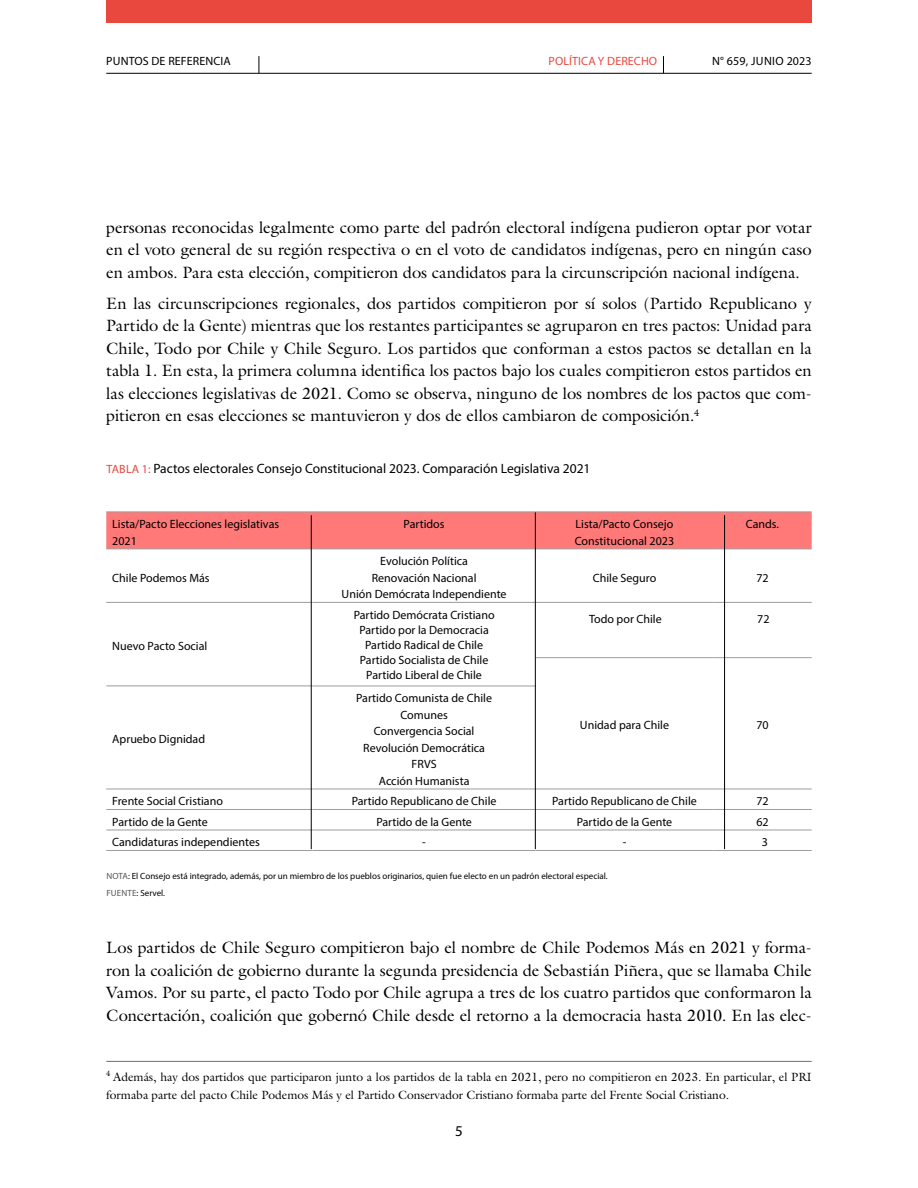
<style>
.page{position:relative;width:918px;height:1188px;background:#fff}
.page>*{position:absolute;margin:0;border:0;box-sizing:border-box;transform-origin:0 0}
.t1{font:16.5px/22.5px "Galliard Pro";letter-spacing:-.005em;color:#000;text-align:justify}
.t2{font:15px "Myriad Pro";color:#000}
.t3{font:13.5px "Myriad Pro";color:#000}
.t4{font:12px/16.5px "Myriad Pro";color:#000;text-align:center}
.t5{font:12px/18px "Galliard Pro";color:#000}
.t6{font:12px "Myriad Pro";letter-spacing:.01em;color:#e9483f}
.t7{font:9px/16.2px "Myriad Pro";color:#000}
.s1{font-size:12px;color:#e9483f}
.s2{color:#575756}
</style>
<div class="page">
<div style="left:106px;top:0;width:706px;height:23px;background:#e9483f"></div>
<hr style="left:106px;top:73px;width:706px;height:1px;background:#000">
<svg style="left:259px;top:56px;width:1px;height:17px"></svg>
<svg style="left:663px;top:56px;width:1px;height:17px"></svg>
<div style="left:106px;top:512px;width:706px;height:36px;background:#ff7979"></div>
<hr style="left:106px;top:809px;width:207px;height:1px;background:#9d9d9c">
<hr style="left:313px;top:809px;width:223px;height:1px;background:#9d9d9c">
<hr style="left:536px;top:809px;width:177px;height:1px;background:#9d9d9c">
<hr style="left:713px;top:809px;width:99px;height:1px;background:#9d9d9c">
<hr style="left:106px;top:830px;width:207px;height:1px;background:#9d9d9c">
<hr style="left:313px;top:830px;width:223px;height:1px;background:#9d9d9c">
<hr style="left:536px;top:830px;width:177px;height:1px;background:#9d9d9c">
<hr style="left:713px;top:830px;width:99px;height:1px;background:#9d9d9c">
<hr style="left:106px;top:850px;width:207px;height:1px;background:#9d9d9c">
<hr style="left:313px;top:850px;width:223px;height:1px;background:#9d9d9c">
<hr style="left:536px;top:850px;width:177px;height:1px;background:#9d9d9c">
<hr style="left:713px;top:850px;width:99px;height:1px;background:#9d9d9c">
<hr style="left:106px;top:511px;width:207px;height:1px;background:#9d9d9c">
<hr style="left:313px;top:511px;width:223px;height:1px;background:#9d9d9c">
<hr style="left:536px;top:511px;width:177px;height:1px;background:#9d9d9c">
<hr style="left:713px;top:511px;width:99px;height:1px;background:#9d9d9c">
<hr style="left:106px;top:548px;width:207px;height:1px;background:#9d9d9c">
<hr style="left:313px;top:548px;width:223px;height:1px;background:#9d9d9c">
<hr style="left:536px;top:548px;width:177px;height:1px;background:#9d9d9c">
<hr style="left:713px;top:548px;width:99px;height:1px;background:#9d9d9c">
<hr style="left:106px;top:602px;width:207px;height:1px;background:#9d9d9c">
<hr style="left:313px;top:602px;width:223px;height:1px;background:#9d9d9c">
<hr style="left:536px;top:602px;width:177px;height:1px;background:#9d9d9c">
<hr style="left:713px;top:602px;width:99px;height:1px;background:#9d9d9c">
<hr style="left:536px;top:657px;width:177px;height:1px;background:#9d9d9c">
<hr style="left:713px;top:657px;width:99px;height:1px;background:#9d9d9c">
<hr style="left:106px;top:685px;width:207px;height:1px;background:#9d9d9c">
<hr style="left:313px;top:686px;width:223px;height:1px;background:#9d9d9c">
<hr style="left:106px;top:789px;width:207px;height:1px;background:#9d9d9c">
<hr style="left:313px;top:789px;width:223px;height:1px;background:#9d9d9c">
<hr style="left:536px;top:789px;width:177px;height:1px;background:#9d9d9c">
<hr style="left:713px;top:789px;width:99px;height:1px;background:#9d9d9c">
<hr style="left:106px;top:1061px;width:706px;height:1px;background:#706f6f">
<hr style="left:311px;top:515px;width:1px;height:334px;background:#000">
<hr style="left:535px;top:512px;width:1px;height:337px;background:#000">
<hr style="left:724px;top:515px;width:1px;height:334px;background:#000">
<p class="t4" style="left:106px;top:53px;width:126px">PUNTOS DE REFERENCIA</p>
<p class="t6" style="left:549px;top:54px;width:110px">POLÍTICA Y DERECHO</p>
<p class="t4" style="left:712px;top:53px;width:101px">N° 659, JUNIO 2023</p>
<p class="t1" style="left:106px;top:216px;width:707px">personas reconocidas legalmente como parte del padrón electoral indígena pudieron optar por votar en el voto general de su región respectiva o en el voto de candidatos indígenas, pero en ningún caso en ambos. Para esta elección, compitieron dos candidatos para la circunscripción nacional indígena.</p>
<p class="t1" style="left:106px;top:292px;width:707px">En las circunscripciones regionales, dos partidos compitieron por sí solos (Partido Republicano y Partido de la Gente) mientras que los restantes participantes se agruparon en tres pactos: Unidad para Chile, Todo por Chile y Chile Seguro. Los partidos que conforman a estos pactos se detallan en la tabla 1. En esta, la primera columna identifica los pactos bajo los cuales compitieron estos partidos en las elecciones legislativas de 2021. Como se observa, ninguno de los nombres de los pactos que com&shy;pitieron en esas elecciones se mantuvieron y dos de ellos cambiaron de composición.<sup>4</sup></p>
<p class="t3" style="left:106px;top:460px;width:486px"><span class="s1">TABLA 1:</span> Pactos electorales Consejo Constitucional 2023. Comparación Legislativa 2021</p>
<p class="t4" style="left:112px;top:516px;width:168px;text-align:left">Lista/Pacto Elecciones legislativas<br>2021</p>
<p class="t4" style="left:404px;top:516px;width:42px">Partidos</p>
<p class="t4" style="left:575px;top:516px;width:101px;text-align:left">Lista/Pacto Consejo<br>Constitucional 2023</p>
<p class="t4" style="left:746px;top:516px;width:35px">Cands.</p>
<p class="t4" style="left:112px;top:569px;width:99px">Chile Podemos Más</p>
<p class="t4" style="left:342px;top:553px;width:166px">Evolución Política<br>Renovación Nacional<br>Unión Demócrata Independiente</p>
<p class="t4" style="left:593px;top:569px;width:65px">Chile Seguro</p>
<p class="t4" style="left:756px;top:569px;width:14px">72</p>
<p class="t4" style="left:112px;top:638px;width:97px">Nuevo Pacto Social</p>
<p class="t4" style="left:112px;top:731px;width:94px">Apruebo Dignidad</p>
<p class="t4" style="left:354px;top:607px;width:142px;line-height:15px">Partido Demócrata Cristiano<br>Partido por la Democracia<br>Partido Radical de Chile<br>Partido Socialista de Chile<br>Partido Liberal de Chile</p>
<p class="t4" style="left:589px;top:610px;width:74px">Todo por Chile</p>
<p class="t4" style="left:757px;top:610px;width:14px">72</p>
<p class="t4" style="left:356px;top:690px;width:137px">Partido Comunista de Chile<br>Comunes<br>Convergencia Social<br>Revolución Democrática<br>FRVS<br>Acción Humanista</p>
<p class="t4" style="left:580px;top:717px;width:91px">Unidad para Chile</p>
<p class="t4" style="left:756px;top:717px;width:14px">70</p>
<p class="t4" style="left:112px;top:793px;width:112px">Frente Social Cristiano</p>
<p class="t4" style="left:352px;top:793px;width:146px">Partido Republicano de Chile</p>
<p class="t4" style="left:552px;top:793px;width:146px">Partido Republicano de Chile</p>
<p class="t4" style="left:756px;top:793px;width:14px">72</p>
<p class="t4" style="left:112px;top:813px;width:97px">Partido de la Gente</p>
<p class="t4" style="left:376px;top:813px;width:97px">Partido de la Gente</p>
<p class="t4" style="left:577px;top:813px;width:97px">Partido de la Gente</p>
<p class="t4" style="left:756px;top:813px;width:14px">62</p>
<p class="t4" style="left:112px;top:834px;width:149px">Candidaturas independientes</p>
<p class="t4" style="left:422px;top:834px;width:5px">-</p>
<p class="t4" style="left:623px;top:834px;width:5px">-</p>
<p class="t4" style="left:762px;top:834px;width:8px">3</p>
<p class="t7" style="left:106px;top:868px;width:503px"><span class="s2">NOTA</span>: El Consejo está integrado, además, por un miembro de los pueblos originarios, quien fue electo en un padrón electoral especial.<br><span class="s2">FUENTE</span>: Servel.</p>
<p class="t1" style="left:106px;top:936px;width:707px">Los partidos de Chile Seguro compitieron bajo el nombre de Chile Podemos Más en 2021 y forma&shy;ron la coalición de gobierno durante la segunda presidencia de Sebastián Piñera, que se llamaba Chile Vamos. Por su parte, el pacto Todo por Chile agrupa a tres de los cuatro partidos que conformaron la Concertación, coalición que gobernó Chile desde el retorno a la democracia hasta 2010. En las elec-</p>
<p class="t5" style="left:106px;top:1067px;width:707px"><sup>4</sup> Además, hay dos partidos que participaron junto a los partidos de la tabla en 2021, pero no compitieron en 2023. En particular, el PRI formaba parte del pacto Chile Podemos Más y el Partido Conservador Cristiano formaba parte del Frente Social Cristiano.</p>
<p class="t2" style="left:455px;top:1122px;width:9px">5</p>
</div>
